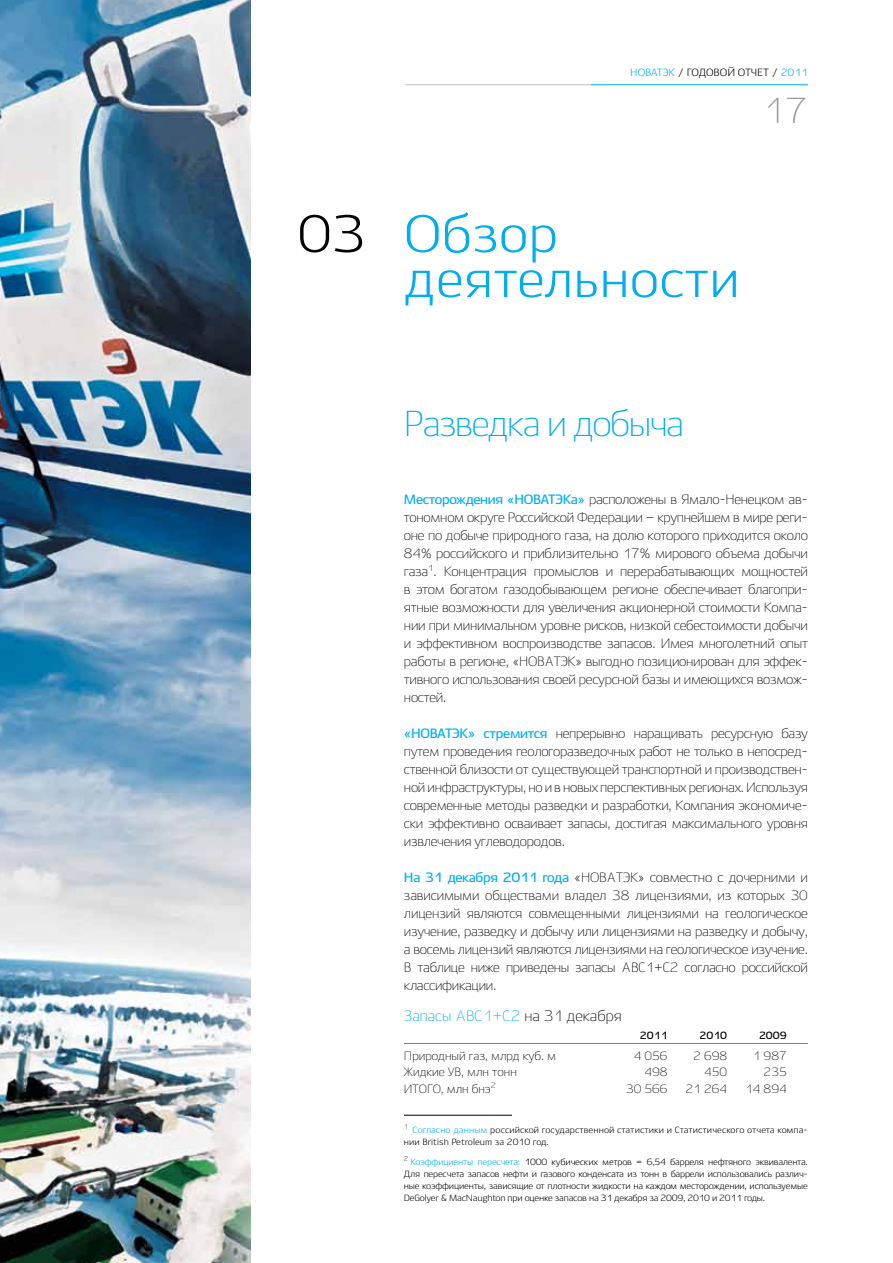
<style>
.page{position:relative;width:893px;height:1263px;background:#fff}
.page>*{position:absolute;margin:0;border:0;box-sizing:border-box;transform-origin:0 0}
.t1{font:52.5px/45px "Ekibastuz";color:#00aeef}
.t2{font:52.5px "Ekibastuz";color:#000}
.t3{font:300 36px "Ekibastuz";letter-spacing:-.04em;color:#00aeef}
.t4{font:300 36px "Ekibastuz";color:#939598}
.t5{font:300 15px "Ekibastuz";color:#00aeef}
.t6{font:300 13.5px/18px "Ekibastuz";letter-spacing:-.02em;color:#000;text-align:justify}
.t7{font:300 12px "Ekibastuz";color:#000}
.t8{font:10.5px "Ekibastuz";letter-spacing:-.015em;color:#00aeef}
.t9{font:700 10.5px "Ekibastuz";color:#000}
.t10{font:10.5px "Ekibastuz";color:#000}
.t11{font:9px/12px "Ekibastuz";letter-spacing:.01em;color:#000}
.s1{color:#000}
.s2{color:#00aeef}
.s3{font-weight:700;color:#00aeef}
</style>
<div class="page">
<img style="left:0;top:0;width:250px;height:1263px">
<hr style="left:405px;top:84px;width:187px;height:1px;background:#bcbec0">
<hr style="left:591px;top:84px;width:217px;height:1px;background:#00aeef">
<hr style="left:404px;top:1043px;width:404px;height:1px;background:#00aeef">
<hr style="left:404px;top:1115px;width:108px;height:1px;background:#000">
<h1 class="t2" style="left:298px;top:202px;width:69px">03</h1>
<p class="t8" style="left:630px;top:66px;width:84px">НОВАТЭК <span class="s1">/ Годово</span></p>
<p class="t10" style="left:727px;top:66px;width:82px">й отчет / <span class="s2">2011</span></p>
<h2 class="t4" style="left:762px;top:88px;width:48px">17</h2>
<h1 class="t1" style="left:404px;top:211px;width:337px">Обзор деятельности</h1>
<h2 class="t3" style="left:404px;top:402px;width:282px">Разведка и добыча</h2>
<p class="t6" style="left:404px;top:490px;width:405px"><span class="s3">Месторождения «НОВАТЭКа»</span> расположены в Ямало-Ненецком ав&shy;тономном округе Российской Федерации – крупнейшем в мире реги&shy;оне по добыче природного газа, на долю которого приходится около 84% российского и приблизительно 17% мирового объема добычи газа<sup>1</sup>. Концентрация промыслов и перерабатывающих мощностей в этом богатом газодобывающем регионе обеспечивает благопри&shy;ятные возможности для увеличения акционерной стоимости Компа&shy;нии при минимальном уровне рисков, низкой себестоимости добычи и эффективном воспроизводстве запасов. Имея многолетний опыт работы в регионе, «НОВАТЭК» выгодно позиционирован для эффек&shy;тивного использования своей ресурсной базы и имеющихся возмож&shy;ностей.</p>
<p class="t6" style="left:404px;top:724px;width:405px"><span class="s3">«НОВАТЭК» стремится</span> непрерывно наращивать ресурсную базу путем проведения геологоразведочных работ не только в непосред&shy;ственной близости от существующей транспортной и производствен&shy;ной инфраструктуры, но и в новых перспективных регионах. Используя современные методы разведки и разработки, Компания экономиче&shy;ски эффективно осваивает запасы, достигая максимального уровня извлечения углеводородов.</p>
<p class="t6" style="left:404px;top:868px;width:405px"><span class="s3">На 31 декабря 2011 года</span> «НОВАТЭК» совместно с дочерними и зависимыми обществами владел 38 лицензиями, из которых 30 лицензий являются совмещенными лицензиями на геологическое изучение, разведку и добычу или лицензиями на разведку и добычу, а восемь лицензий являются лицензиями на геологическое изучение.<br>В таблице ниже приведены запасы АВС1+С2 согласно российской классификации.</p>
<p class="t5" style="left:404px;top:1007px;width:219px">Запасы АВС1+С2 <span class="s1">на 31 декабря</span></p>
<p class="t9" style="left:640px;top:1029px;width:29px">2011</p>
<p class="t9" style="left:699px;top:1029px;width:29px">2010</p>
<p class="t9" style="left:759px;top:1029px;width:29px">2009</p>
<p class="t7" style="left:404px;top:1048px;width:153px">Природный газ, млрд куб. м</p>
<p class="t7" style="left:634px;top:1048px;width:35px">4 056</p>
<p class="t7" style="left:693px;top:1048px;width:35px">2 698</p>
<p class="t7" style="left:753px;top:1048px;width:35px">1 987</p>
<p class="t7" style="left:404px;top:1065px;width:114px">Жидкие УВ, млн тонн</p>
<p class="t7" style="left:645px;top:1065px;width:25px">498</p>
<p class="t7" style="left:704px;top:1065px;width:25px">450</p>
<p class="t7" style="left:764px;top:1065px;width:25px">235</p>
<p class="t7" style="left:404px;top:1081px;width:93px">ИТОГО, млн бнэ<sup>2</sup></p>
<p class="t7" style="left:626px;top:1081px;width:43px">30 566</p>
<p class="t7" style="left:686px;top:1081px;width:43px">21 264</p>
<p class="t7" style="left:745px;top:1081px;width:43px">14 894</p>
<p class="t11" style="left:404px;top:1124px;width:405px"><sup>1</sup> <span class="s2">Согласно данным</span> российской государственной статистики и Статистического отчета компа&shy;нии British Petroleum за 2010 год.</p>
<p class="t11" style="left:404px;top:1156px;width:405px;text-align:justify"><sup>2</sup> <span class="s2">Коэффициенты пересчета:</span> 1000 кубических метров = 6,54 барреля нефтяного эквивалента.<br>Для пересчета запасов нефти и газового конденсата из тонн в баррели использовались различ&shy;ные коэффициенты, зависящие от плотности жидкости на каждом месторождении, используемые DeGolyer &amp; MacNaughton при оценке запасов на 31 декабря за 2009, 2010 и 2011 годы.</p>
</div>
